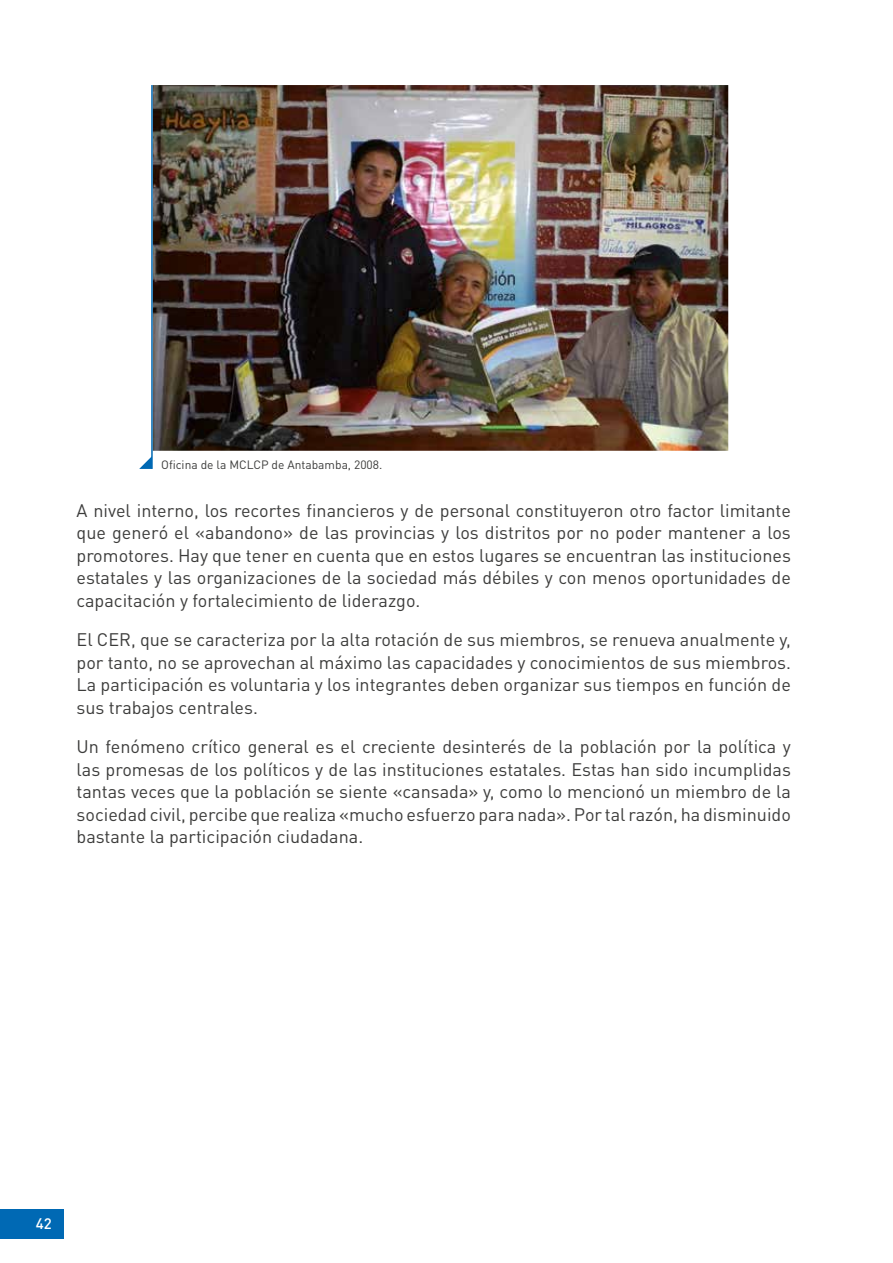
<style>
.page{position:relative;width:893px;height:1263px;background:#fff}
.page>*{position:absolute;margin:0;border:0;box-sizing:border-box;transform-origin:0 0}
.t1{font:18px/22.5px "DIN Pro";color:#3c3c3b;text-align:justify}
.t2{font:500 15px "DIN";color:#fff}
.t3{font:12px "DIN Pro";color:#3c3c3b}
</style>
<div class="page">
<div style="left:0;top:1209px;width:64px;height:29px;background:#0069b4"></div>
<img style="left:153px;top:85px;width:575px;height:366px">
<hr style="left:151px;top:85px;width:2px;height:384px;background:#0069b4">
<svg style="left:139px;top:456px;width:13px;height:13px"></svg>
<p class="t3" style="left:161px;top:456px;width:223px">Oficina de la MCLCP de Antabamba, 2008.</p>
<p class="t1" style="left:77px;top:498px;width:716px">A nivel interno, los recortes financieros y de personal constituyeron otro factor limitante que generó el «abandono» de las provincias y los distritos por no poder mantener a los promotores. Hay que tener en cuenta que en estos lugares se encuentran las instituciones estatales y las organizaciones de la sociedad más débiles y con menos oportunidades de capacitación y fortalecimiento de liderazgo.</p>
<p class="t1" style="left:77px;top:628px;width:716px">El CER, que se caracteriza por la alta rotación de sus miembros, se renueva anualmente y, por tanto, no se aprovechan al máximo las capacidades y conocimientos de sus miembros.<br>La participación es voluntaria y los integrantes deben organizar sus tiempos en función de sus trabajos centrales.</p>
<p class="t1" style="left:77px;top:735px;width:716px">Un fenómeno crítico general es el creciente desinterés de la población por la política y las promesas de los políticos y de las instituciones estatales. Estas han sido incumplidas tantas veces que la población se siente «cansada» y, como lo mencionó un miembro de la sociedad civil, percibe que realiza «mucho esfuerzo para nada». Por tal razón, ha disminuido bastante la participación ciudadana.</p>
<p class="t2" style="left:36px;top:1214px;width:17px">42</p>
</div>
